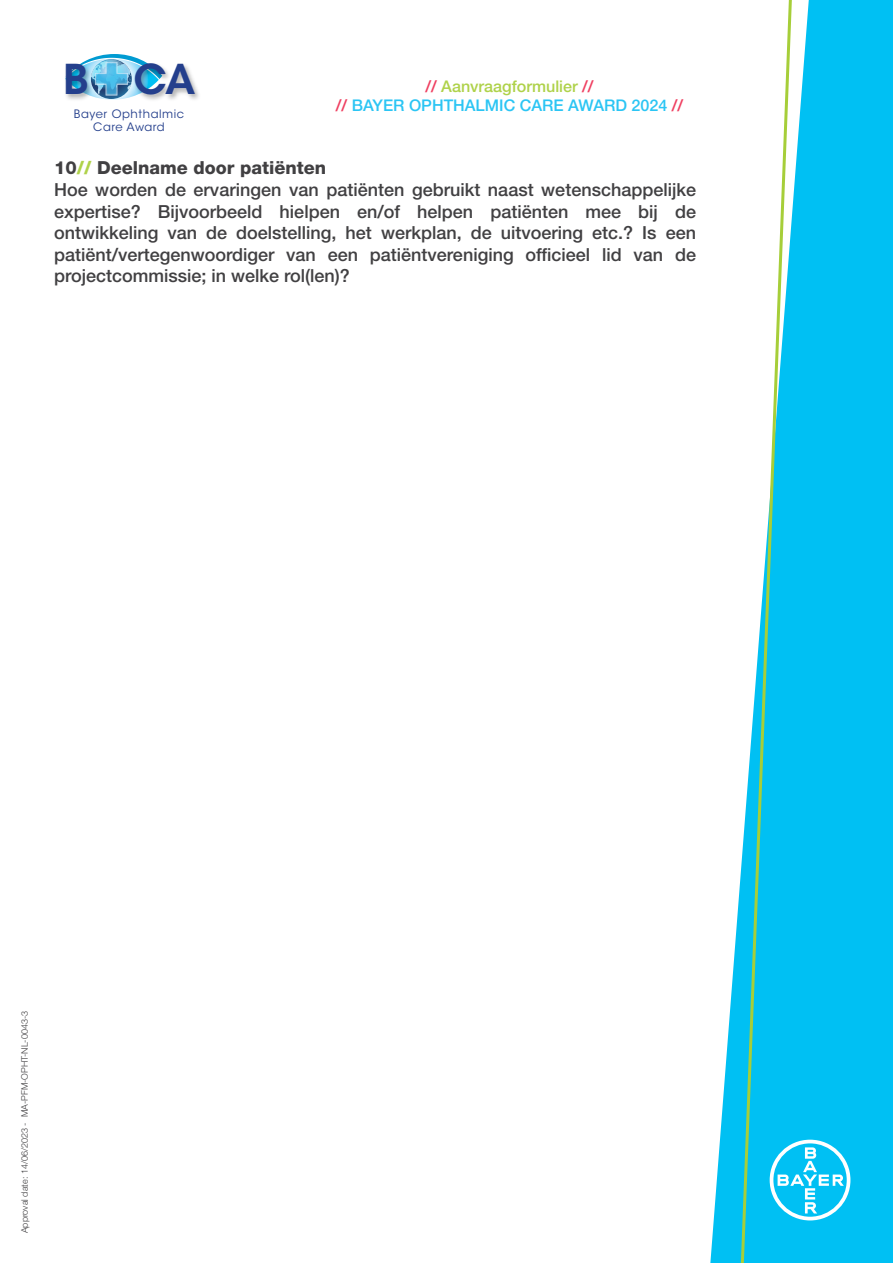
<style>
.page{position:relative;width:893px;height:1263px;background:#fff}
.page>*{position:absolute;margin:0;border:0;box-sizing:border-box;transform-origin:0 0}
.t1{font:600 40.8px "ITC Avant Garde Std";color:#243f8c}
.t2{font:500 18px/21.6px "Helvetica Neue LT Std";color:#414042}
.t3{font:500 16.05px/19.4px "Helvetica Neue LT Std";color:#2bc5f4;text-align:center}
.t4{font:11.55px/13.8px "ITC Avant Garde Std";letter-spacing:.05em;color:#243f8c;text-align:center}
.t5{font:300 9px "Helvetica Neue LT Std";color:#414042}
.s1{color:#ef4061}
.s2{color:#afd24a}
.s3{font-weight:800}
.s4{font-weight:800;color:#afd24a}
</style>
<div class="page">
<svg style="left:710px;top:0;width:183px;height:1263px;fill:#00c0f3"></svg>
<svg style="left:738px;top:0;width:56px;height:1263px"></svg>
<svg style="left:770px;top:1140px;width:80px;height:80px"></svg>
<img style="left:162px;top:65px;width:37px;height:35px">
<img style="left:65px;top:54px;width:97px;height:46px">
<h1 class="t1" style="left:63px;top:53px;width:134px">B CA</h1>
<p class="t4" style="left:74px;top:107px;width:112px">Bayer Ophthalmic<br>Care Award</p>
<p class="t3" style="left:336px;top:76px;width:349px"><span class="s1">//</span> <span class="s2">Aanvraagformulier</span> <span class="s1">//<br>//</span> BAYER OPHTHALMIC CARE AWARD 2024 <span class="s1">//</span></p>
<p class="t2" style="left:54px;top:157px;width:644px"><span class="s3">10</span><span class="s4">//</span> <span class="s3">Deelname door patiënten<br></span>Hoe worden de ervaringen van patiënten gebruikt naast wetenschappelijke expertise? Bijvoorbeeld hielpen en/of helpen patiënten mee bij de ontwikkeling van de doelstelling, het werkplan, de uitvoering etc.? Is een patiënt/vertegenwoordiger van een patiëntvereniging officieel lid van de projectcommissie; in welke rol(len)?</p>
<p class="t5" style="left:19px;top:1233px;width:224px;rotate:-90deg">Approval date: 14/06/2023 - MA-PFM-OPHT-NL-0043-3</p>
</div>
